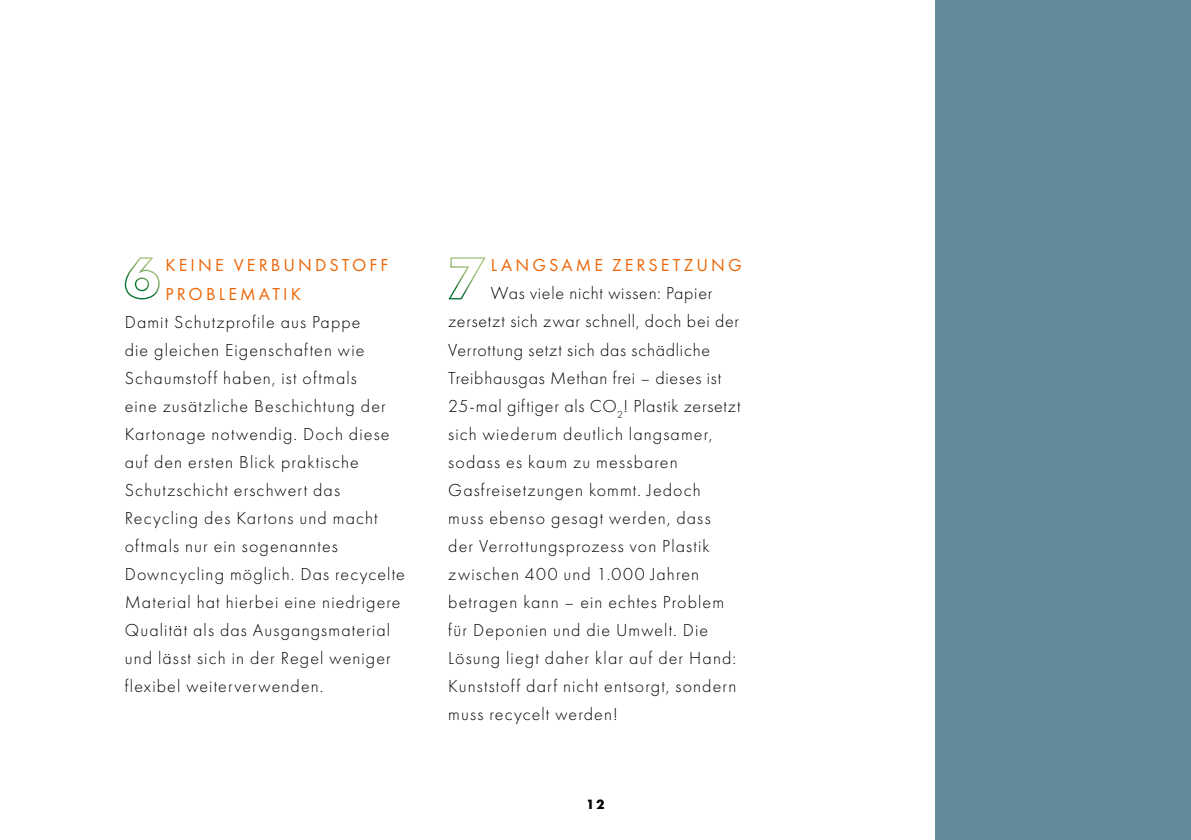
<style>
.page{position:relative;width:1191px;height:840px;background:#fff}
.page>*{position:absolute;margin:0;border:0;box-sizing:border-box;transform-origin:0 0}
.t1{font:300 18px/28px "Futura PT";letter-spacing:.06em;color:#000}
.t2{font:18px/28px "Futura PT";letter-spacing:.175em;color:#ec6608}
.t3{font:700 14px "Futura PT";color:#000}
</style>
<div class="page">
<div style="left:935px;top:0;width:256px;height:839px;background:#628b99"></div>
<svg style="left:124px;top:257px;width:36px;height:43px"></svg>
<svg style="left:448px;top:257px;width:38px;height:43px"></svg>
<p class="t2" style="left:165px;top:251px;width:224px">KEINE VERBUNDSTOFF<br>PROBLEMATIK</p>
<p class="t1" style="left:125px;top:307px;width:282px">Damit Schutzprofile aus Pappe<br>die gleichen Eigenschaften wie<br>Schaumstoff haben, ist oftmals<br>eine zusätzliche Beschichtung der<br>Kartonage notwendig. Doch diese auf den ersten Blick praktische<br>Schutzschicht erschwert das<br>Recycling des Kartons und macht oftmals nur ein sogenanntes<br>Downcycling möglich. Das recycelte<br>Material hat hierbei eine niedrigere<br>Qualität als das Ausgangsmaterial und lässt sich in der Regel weniger flexibel weiterverwenden.</p>
<p class="t2" style="left:491px;top:251px;width:252px">LANGSAME ZERSETZUNG</p>
<p class="t1" style="left:448px;top:279px;width:294px;text-indent:43px">Was viele nicht wissen: Papier zersetzt sich zwar schnell, doch bei der Verrottung setzt sich das schädliche Treibhausgas Methan frei – dieses ist 25-mal giftiger als CO<sub>2</sub>! Plastik zersetzt sich wiederum deutlich langsamer, sodass es kaum zu messbaren Gasfreisetzungen kommt. Jedoch<br>muss ebenso gesagt werden, dass<br>der Verrottungsprozess von Plastik zwischen 400 und 1.000 Jahren betragen kann – ein echtes Problem für Deponien und die Umwelt. Die Lösung liegt daher klar auf der Hand:<br>Kunststoff darf nicht entsorgt, sondern muss recycelt werden!</p>
<p class="t3" style="left:586px;top:794px;width:20px">12</p>
</div>
